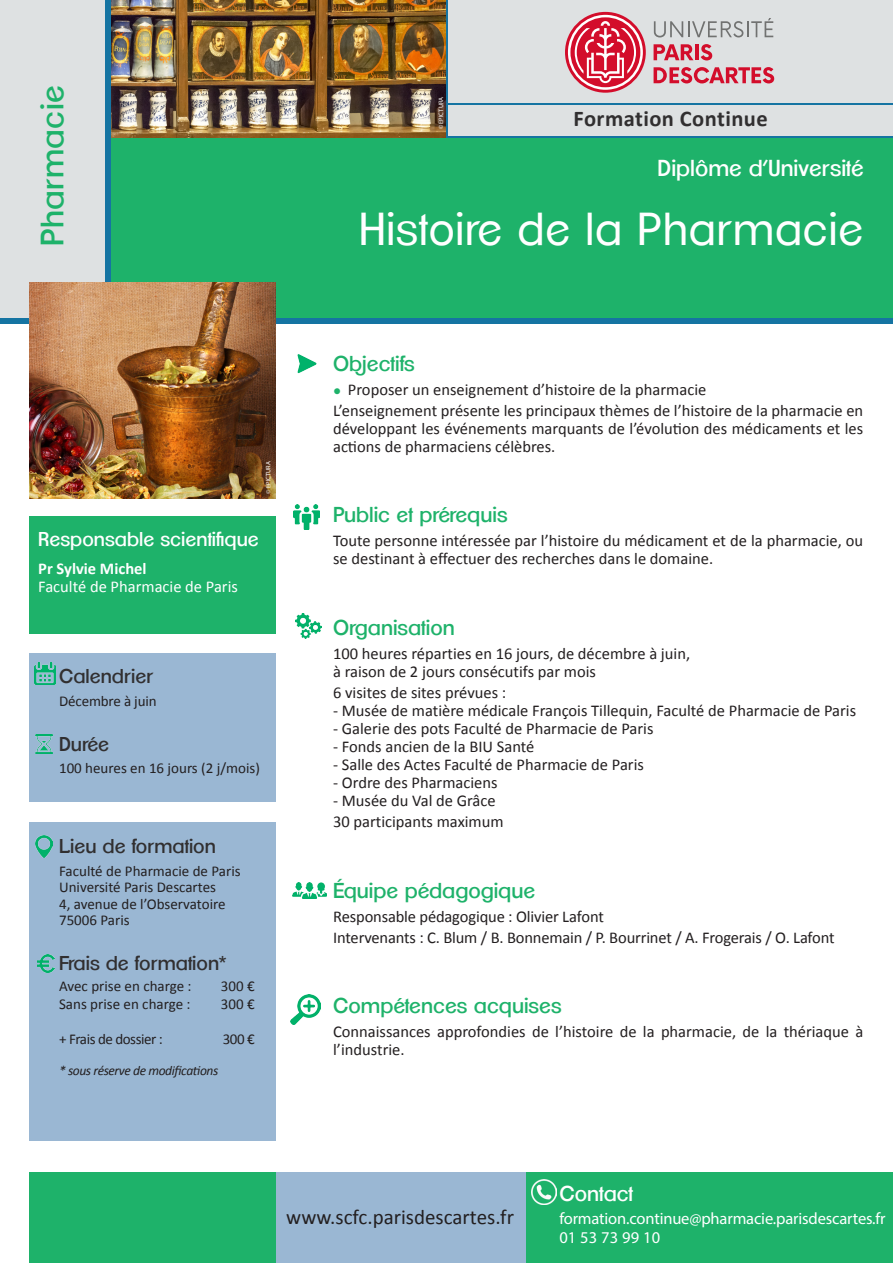
<style>
.page{position:relative;width:893px;height:1263px;background:#fff}
.page>*{position:absolute;margin:0;border:0;box-sizing:border-box;transform-origin:0 0}
.t1{font:45px "Clemente P Dag";letter-spacing:.02em;color:#fff}
.t2{font:31.5px "Clemente P Dai";letter-spacing:.01em;color:#1eb26a}
.t3{font:22.5px "Clemente P Dai";color:#fff}
.t4{font:700 22.5px "Calibri";letter-spacing:.02em;color:#312f30}
.t5{font:21px "Clemente P Dai";color:#1eb26a}
.t6{font:21px "Calibri";color:#231f20}
.t7{font:21px "Clemente P Dai";color:#fff}
.t8{font:19.5px "Clemente P Dai";color:#312f30}
.t9{font:19.5px "Clemente P Dai";color:#fff}
.t10{font:16.5px/18px "Calibri";color:#231f20}
.t11{font:16.5px "Myriad Pro";letter-spacing:-.01em;color:#fff}
.t12{font:16.5px "Calibri";color:#fff}
.t13{font:700 16.5px "Calibri";color:#fff}
.t14{font:15px "Calibri";color:#231f20}
.t15{font:15px "Calibri";letter-spacing:-.03em;color:#231f20}
.t16{font:italic 13.5px "Calibri";letter-spacing:-.03em;color:#231f20}
.t17{font:6.45px "Myriad Pro";color:#fff}
.s1{font-size:13.5px;color:#1eb26a}
</style>
<div class="page">
<div style="left:0;top:0;width:105px;height:319px;background:#dee1e2"></div>
<div style="left:111px;top:136px;width:782px;height:184px;background:#1eb26a"></div>
<div style="left:29px;top:516px;width:246px;height:118px;background:#1eb26a"></div>
<div style="left:0;top:318px;width:893px;height:6px;background:#1574a2"></div>
<div style="left:29px;top:653px;width:246px;height:149px;background:#9ab7d3"></div>
<div style="left:29px;top:822px;width:246px;height:318px;background:#9ab7d3"></div>
<div style="left:275px;top:1172px;width:282px;height:91px;background:#9ab7d3"></div>
<img style="left:111px;top:0;width:335px;height:137px">
<div style="left:526px;top:1172px;width:367px;height:91px;background:#1eb26a"></div>
<img style="left:35px;top:662px;width:21px;height:22px">
<img style="left:531px;top:1179px;width:26px;height:25px">
<img style="left:36px;top:735px;width:16px;height:19px">
<img style="left:293px;top:882px;width:34px;height:17px">
<img style="left:36px;top:835px;width:17px;height:23px">
<img style="left:293px;top:504px;width:26px;height:26px">
<img style="left:37px;top:954px;width:17px;height:18px">
<img style="left:295px;top:613px;width:26px;height:26px">
<img style="left:297px;top:354px;width:20px;height:20px">
<div style="left:447px;top:99px;width:446px;height:38px;background:#dee1e2"></div>
<div style="left:448px;top:0;width:445px;height:104px;background:#dee1e2"></div>
<svg style="left:654px;top:44px;width:39px;height:16px"></svg>
<hr style="left:695px;top:44px;width:4px;height:16px;background:#d30d2b">
<svg style="left:701px;top:44px;width:11px;height:16px"></svg>
<svg style="left:654px;top:67px;width:120px;height:16px"></svg>
<svg style="left:565px;top:12px;width:81px;height:81px"></svg>
<svg style="left:568px;top:15px;width:75px;height:75px;background:#e0697b"></svg>
<svg style="left:654px;top:18px;width:119px;height:19px"></svg>
<hr style="left:447px;top:103px;width:446px;height:1px;background:#1574a2">
<hr style="left:446px;top:136px;width:447px;height:1px;background:#1574a2">
<hr style="left:446px;top:0;width:2px;height:137px;background:#1574a2">
<div style="left:29px;top:1172px;width:246px;height:91px;background:#1eb26a"></div>
<img style="left:291px;top:994px;width:29px;height:30px">
<div style="left:105px;top:0;width:6px;height:285px;background:#1574a2"></div>
<img style="left:29px;top:283px;width:246px;height:215px">
<p class="t2" style="left:34px;top:246px;width:162px;rotate:-90deg">Pharmacie</p>
<p class="t17" style="left:437px;top:129px;width:34px;rotate:-90deg">© EPICTURA</p>
<p class="t4" style="left:573px;top:104px;width:196px">Formation Continue</p>
<p class="t3" style="left:658px;top:155px;width:207px">Diplôme d’Université</p>
<p class="t1" style="left:359px;top:203px;width:506px">Histoire de la Pharmacie</p>
<p class="t17" style="left:264px;top:494px;width:34px;rotate:-90deg">© EPICTURA</p>
<p class="t9" style="left:38px;top:527px;width:222px">Responsable scientifique</p>
<p class="t13" style="left:38px;top:558px;width:110px">Pr Sylvie Michel</p>
<p class="t12" style="left:38px;top:576px;width:201px">Faculté de Pharmacie de Paris</p>
<p class="t8" style="left:59px;top:665px;width:96px">Calendrier</p>
<p class="t14" style="left:59px;top:691px;width:99px">Décembre à juin</p>
<p class="t8" style="left:59px;top:732px;width:51px">Durée</p>
<p class="t14" style="left:59px;top:759px;width:202px">100 heures en 16 jours (2 j/mois)</p>
<p class="t8" style="left:59px;top:835px;width:158px">Lieu de formation</p>
<p class="t14" style="left:59px;top:861px;width:183px">Faculté de Pharmacie de Paris</p>
<p class="t14" style="left:59px;top:878px;width:158px">Université Paris Descartes</p>
<p class="t14" style="left:59px;top:894px;width:168px">4, avenue de l’Observatoire</p>
<p class="t14" style="left:59px;top:911px;width:72px">75006 Paris</p>
<p class="t8" style="left:59px;top:952px;width:169px">Frais de formation*</p>
<p class="t14" style="left:59px;top:977px;width:134px">Avec prise en charge :</p>
<p class="t14" style="left:221px;top:977px;width:35px">300 €</p>
<p class="t14" style="left:59px;top:995px;width:133px">Sans prise en charge :</p>
<p class="t14" style="left:221px;top:995px;width:35px">300 €</p>
<p class="t15" style="left:59px;top:1029px;width:105px">+ Frais de dossier :</p>
<p class="t14" style="left:223px;top:1029px;width:34px">300 €</p>
<p class="t16" style="left:59px;top:1061px;width:161px">* sous réserve de modifications</p>
<p class="t5" style="left:333px;top:351px;width:83px">Objectifs</p>
<p class="t10" style="left:333px;top:380px;width:375px"><span class="s1">●</span> Proposer un enseignement d’histoire de la pharmacie</p>
<p class="t10" style="left:333px;top:401px;width:532px;text-align:justify">L’enseignement présente les principaux thèmes de l’histoire de la pharmacie en développant les événements marquants de l’évolution des médicaments et les actions de pharmaciens célèbres.</p>
<p class="t5" style="left:333px;top:503px;width:176px">Public et prérequis</p>
<p class="t10" style="left:333px;top:532px;width:532px">Toute personne intéressée par l’histoire du médicament et de la pharmacie, ou se destinant à effectuer des recherches dans le domaine.</p>
<p class="t5" style="left:333px;top:615px;width:123px">Organisation</p>
<p class="t10" style="left:333px;top:644px;width:359px">100 heures réparties en 16 jours, de décembre à juin,</p>
<p class="t10" style="left:333px;top:662px;width:264px">à raison de 2 jours consécutifs par mois</p>
<p class="t10" style="left:333px;top:684px;width:175px">6 visites de sites prévues :</p>
<p class="t10" style="left:333px;top:702px;width:525px">- Musée de matière médicale François Tillequin, Faculté de Pharmacie de Paris</p>
<p class="t10" style="left:333px;top:720px;width:322px">- Galerie des pots Faculté de Pharmacie de Paris</p>
<p class="t10" style="left:333px;top:738px;width:203px">- Fonds ancien de la BIU Santé</p>
<p class="t10" style="left:333px;top:756px;width:312px">- Salle des Actes Faculté de Pharmacie de Paris</p>
<p class="t10" style="left:333px;top:774px;width:166px">- Ordre des Pharmaciens</p>
<p class="t10" style="left:333px;top:792px;width:164px">- Musée du Val de Grâce</p>
<p class="t10" style="left:333px;top:813px;width:172px">30 participants maximum</p>
<p class="t5" style="left:333px;top:878px;width:204px">Équipe pédagogique</p>
<p class="t10" style="left:333px;top:905px;width:503px;line-height:21px">Responsable pédagogique : Olivier Lafont<br>Intervenants : C. Blum / B. Bonnemain / P. Bourrinet / A. Frogerais / O. Lafont</p>
<p class="t5" style="left:333px;top:993px;width:230px">Compétences acquises</p>
<p class="t10" style="left:333px;top:1022px;width:532px">Connaissances approfondies de l’histoire de la pharmacie, de la thériaque à l’industrie.</p>
<p class="t6" style="left:286px;top:1204px;width:229px">www.scfc.parisdescartes.fr</p>
<p class="t7" style="left:559px;top:1181px;width:75px">Contact</p>
<p class="t11" style="left:559px;top:1208px;width:328px">formation.continue@pharmacie.parisdescartes.fr</p>
<p class="t11" style="left:559px;top:1227px;width:102px">01 53 73 99 10</p>
</div>
